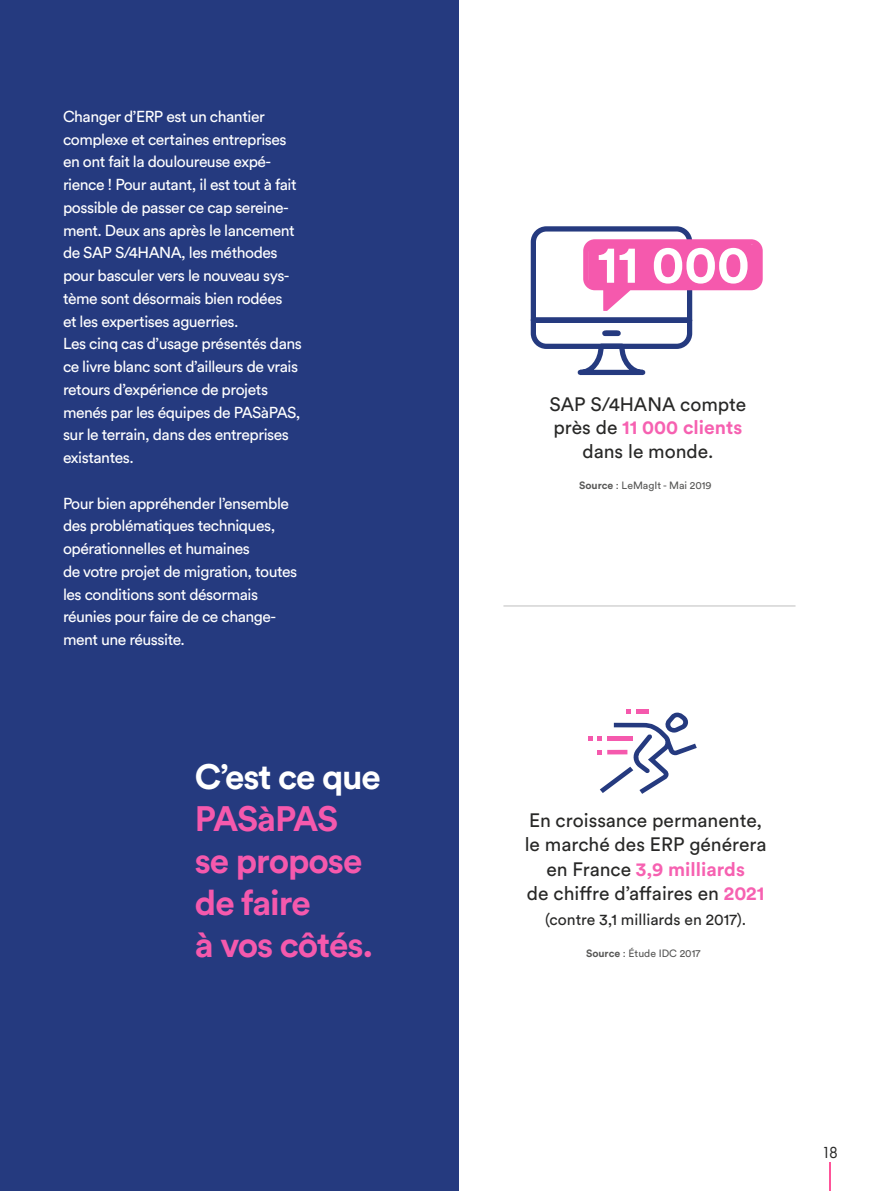
<style>
.page{position:relative;width:893px;height:1191px;background:#fff}
.page>*{position:absolute;margin:0;border:0;box-sizing:border-box;transform-origin:0 0}
.t1{font:700 52.5px "Circular Std";color:#fff}
.t2{font:700 35px/42px "Circular Std";letter-spacing:-.03em;color:#f559ad}
.t3{font:700 35px "Circular Std";letter-spacing:-.03em;color:#fff}
.t4{font:19.25px/24.5px "Circular Std";color:#282827;text-align:center}
.t5{font:16.62px "Futura PT";color:#282827}
.t6{font:15.75px/22.8px "Circular Std";letter-spacing:-.03em;color:#fff}
.t7{font:15.75px "Circular Std";color:#282827}
.t8{font:10.5px "Circular Std";color:#575756}
.s1{font-weight:700;color:#f661b1}
.s2{font-weight:700}
</style>
<div class="page">
<div style="left:0;top:0;width:459px;height:1191px;background:#253a7f"></div>
<hr style="left:503px;top:605px;width:292px;height:2px;background:#dadada">
<svg style="left:588px;top:709px;width:109px;height:85px"></svg>
<svg style="left:530px;top:226px;width:233px;height:150px"></svg>
<hr style="left:829px;top:1162px;width:2px;height:29px;background:#ff5499">
<p class="t6" style="left:63px;top:105px;width:240px">Changer d’ERP est un chantier complexe et certaines entreprises en ont fait la douloureuse expé&shy;rience ! Pour autant, il est tout à fait possible de passer ce cap sereine&shy;ment. Deux ans après le lancement de SAP S/4HANA, les méthodes pour basculer vers le nouveau sys&shy;tème sont désormais bien rodées<br>et les expertises aguerries.<br>Les cinq cas d’usage présentés dans ce livre blanc sont d’ailleurs de vrais retours d’expérience de projets menés par les équipes de PASàPAS, sur le terrain, dans des entreprises existantes.</p>
<p class="t6" style="left:63px;top:491px;width:236px">Pour bien appréhender l’ensemble des problématiques techniques, opérationnelles et humaines<br>de votre projet de migration, toutes les conditions sont désormais réunies pour faire de ce change&shy;ment une réussite.</p>
<h1 class="t1" style="left:597px;top:230px;width:154px">11 000</h1>
<p class="t4" style="left:549px;top:393px;width:198px;line-height:23.1px">SAP S/4HANA compte près de <span class="s1">11 000 clients </span>dans le monde.</p>
<p class="t8" style="left:579px;top:479px;width:134px"><span class="s2">Source</span> : LeMagIt - Mai 2019</p>
<h2 class="t3" style="left:195px;top:754px;width:188px">C’est ce que</h2>
<h2 class="t2" style="left:195px;top:797px;width:180px">PASàPAS se propose de faire<br>à vos côtés.</h2>
<p class="t4" style="left:525px;top:807px;width:243px">En croissance permanente, le marché des ERP générera en France <span class="s1">3,9 milliards<br></span>de chiffre d’affaires en <span class="s1">2021</span></p>
<p class="t7" style="left:545px;top:910px;width:203px">(contre 3,1 milliards en 2017).</p>
<p class="t8" style="left:586px;top:946px;width:116px"><span class="s2">Source</span> : Étude IDC 2017</p>
<p class="t5" style="left:822px;top:1142px;width:18px">18</p>
</div>
